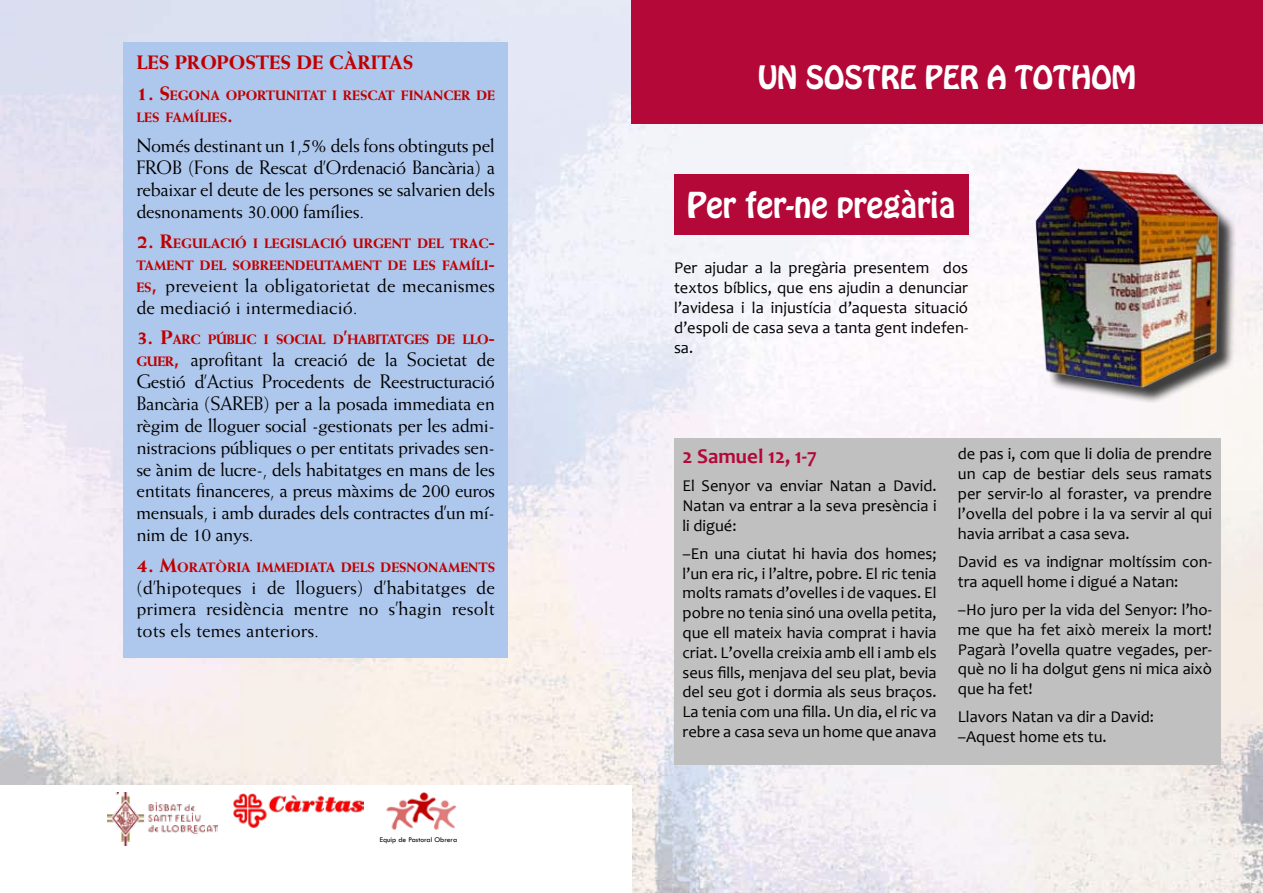
<style>
.page{position:relative;width:1263px;height:893px;background:#fff}
.page>*{position:absolute;margin:0;border:0;box-sizing:border-box;transform-origin:0 0}
.t1{font:31.5px "Hobo Std";color:#fff}
.t2{font:28.5px "Hobo Std";color:#fff}
.t3{font:700 21px "Candara";color:#b30838}
.t4{font:19.5px/21.9px "Weiss Std";color:#000;text-align:justify}
.t5{font:800 19.5px "Weiss Std";color:#c00000}
.t6{font:16.5px/19.8px "Candara";color:#000;text-align:justify}
.t7{font:800 13.65px/21.9px "Weiss Std";color:#c00000}
.t8{font:800 13.65px "Weiss Std";letter-spacing:-.03em;color:#c00000}
.t9{font:7.5px "Tw Cen";color:#000}
.s1{font-size:19.5px}
.s2{font-weight:800;font-size:13.65px;color:#c00000}
.s3{font-weight:800;color:#c00000}
</style>
<div class="page">
<img style="left:0;top:0;width:1263px;height:893px">
<div style="left:631px;top:0;width:632px;height:124px;background:#b30838"></div>
<div style="left:0;top:785px;width:631px;height:108px;background:#fff"></div>
<img style="left:108px;top:793px;width:109px;height:52px">
<img style="left:386px;top:793px;width:71px;height:37px">
<img style="left:233px;top:793px;width:130px;height:34px">
<img style="left:1011px;top:162px;width:225px;height:239px">
<div style="left:124px;top:43px;width:384px;height:615px;background:#aec7ec"></div>
<div style="left:674px;top:174px;width:294px;height:61px;background:#b30838"></div>
<div style="left:674px;top:439px;width:546px;height:326px;background:#c0c0c0"></div>
<p class="t5" style="left:136px;top:51px;width:12px">LES</p>
<p class="t5" style="left:175px;top:51px;width:67px">PROPOSTES</p>
<p class="t5" style="left:297px;top:51px;width:73px">DE CÀRITAS</p>
<p class="t7" style="left:136px;top:84px;width:360px"><span class="s1">1. S</span>EGONA OPORTUNITAT I RESCAT FINANCER DE<br>LES FAMÍLIES<span class="s1">.</span></p>
<p class="t4" style="left:136px;top:134px;width:360px">Només destinant un 1,5% dels fons obtinguts pel FROB (Fons de Rescat d’Ordenació Bancària) a rebaixar el deute de les persones se salvarien dels desnonaments 30.000 famílies.</p>
<p class="t7" style="left:136px;top:232px;width:360px"><span class="s1">2. R</span>EGULACIÓ I LEGISLACIÓ URGENT DEL TRAC<span class="s1">-<br></span>TAMENT DEL SOBREENDEUTAMENT DE LES FAMÍLI<span class="s1">-</span></p>
<p class="t4" style="left:136px;top:274px;width:360px"><span class="s2">ES</span><span class="s3">,</span> preveient la obligatorietat de mecanismes de mediació i intermediació.</p>
<p class="t8" style="left:136px;top:331px;width:360px"><span class="s1">3. P</span>ARC PÚBLIC I SOCIAL D<span class="s1">’</span>HABITATGES DE LLO<span class="s1">-</span></p>
<p class="t4" style="left:136px;top:348px;width:360px"><span class="s2">GUER</span><span class="s3">,</span> aprofitant la creació de la Societat de Gestió d’Actius Procedents de Reestructuració Bancària (SAREB) per a la posada immediata en règim de lloguer social -gestionats per les admi&shy;nistracions públiques o per entitats privades sen&shy;se ànim de lucre-, dels habitatges en mans de les entitats financeres, a preus màxims de 200 euros mensuals, i amb durades dels contractes d’un mí&shy;nim de 10 anys.</p>
<p class="t7" style="left:136px;top:556px;width:360px"><span class="s1">4. M</span>ORATÒRIA IMMEDIATA DELS DESNONAMENTS</p>
<p class="t4" style="left:136px;top:576px;width:360px">(d’hipoteques i de lloguers) d’habitatges de primera residència mentre no s’hagin resolt tots els temes anteriors.</p>
<p class="t9" style="left:380px;top:835px;width:79px">Equip de Pastoral Obrera</p>
<h2 class="t2" style="left:758px;top:58px;width:380px">UN SOSTRE PER A TOTHOM</h2>
<h1 class="t1" style="left:687px;top:184px;width:270px">Per fer-ne pregària</h1>
<p class="t6" style="left:674px;top:258px;width:296px">Per ajudar a la pregària presentem dos textos bíblics, que ens ajudin a denunciar l’avidesa i la injustícia d’aquesta situació d’espoli de casa seva a tanta gent indefen&shy;sa.</p>
<p class="t3" style="left:682px;top:443px;width:136px">2 Samuel 12, 1-7</p>
<p class="t6" style="left:682px;top:475px;width:256px">El Senyor va enviar Natan a David.<br>Natan va entrar a la seva presència i li digué:</p>
<p class="t6" style="left:682px;top:543px;width:256px">–En una ciutat hi havia dos homes; l’un era ric, i l’altre, pobre. El ric tenia molts ramats d’ovelles i de vaques. El pobre no tenia sinó una ovella petita, que ell mateix havia comprat i havia criat. L’ovella creixia amb ell i amb els seus fills, menjava del seu plat, bevia del seu got i dormia als seus braços.<br>La tenia com una filla. Un dia, el ric va rebre a casa seva un home que anava</p>
<p class="t6" style="left:958px;top:444px;width:256px">de pas i, com que li dolia de prendre un cap de bestiar dels seus ramats per servir-lo al foraster, va prendre l’ovella del pobre i la va servir al qui havia arribat a casa seva.</p>
<p class="t6" style="left:958px;top:551px;width:256px">David es va indignar moltíssim con&shy;tra aquell home i digué a Natan:</p>
<p class="t6" style="left:958px;top:600px;width:256px">–Ho juro per la vida del Senyor: l’ho&shy;me que ha fet això mereix la mort!<br>Pagarà l’ovella quatre vegades, per&shy;què no li ha dolgut gens ni mica això que ha fet!</p>
<p class="t6" style="left:958px;top:707px;width:198px">Llavors Natan va dir a David: –Aquest home ets tu.</p>
</div>
